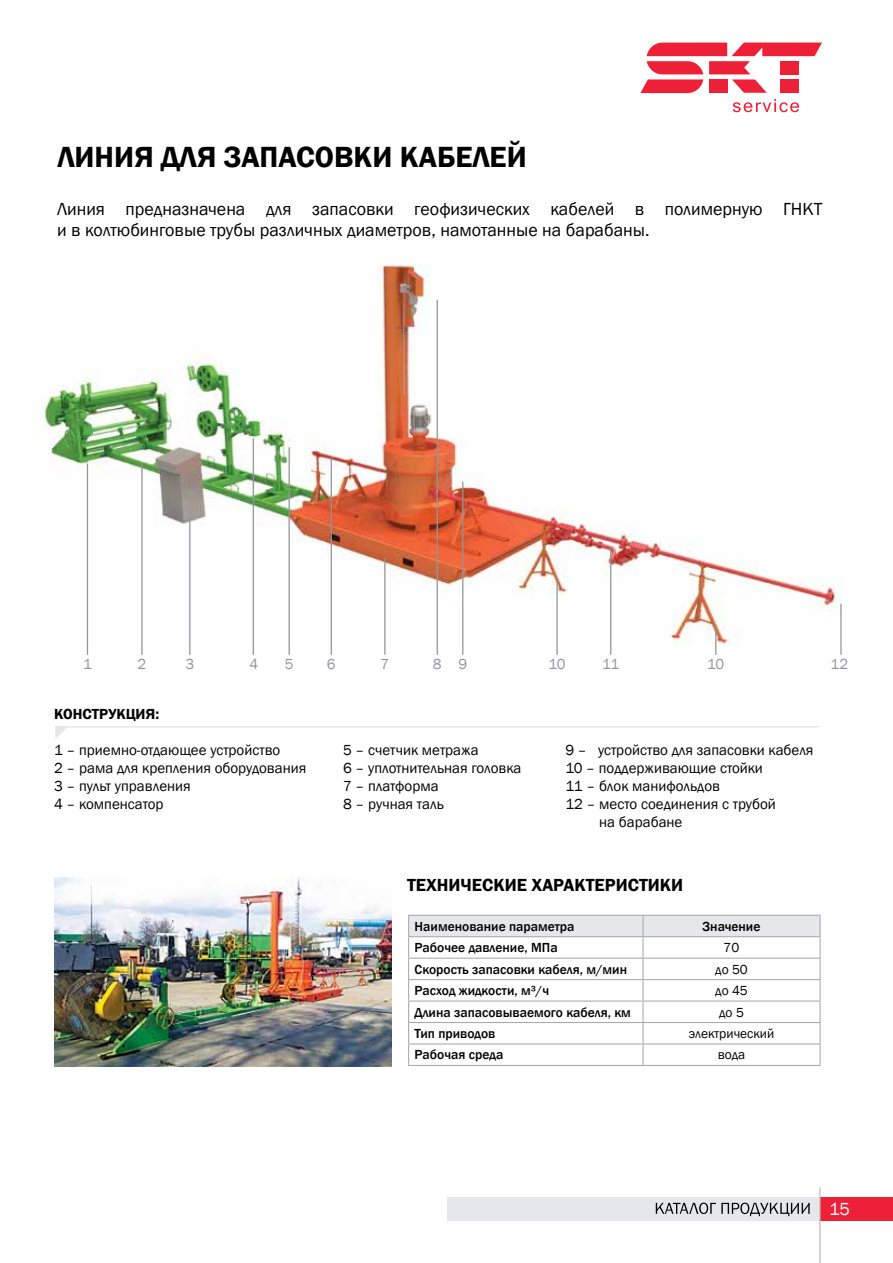
<style>
.page{position:relative;width:893px;height:1263px;background:#fff}
.page>*{position:absolute;margin:0;border:0;box-sizing:border-box;transform-origin:0 0}
.t1{font:600 30px "Franklin Gothic";color:#000}
.t2{font:18px/21.6px "Franklin Gothic";color:#000}
.t3{font:600 18px "Franklin Gothic";color:#000}
.t4{font:18px "Franklin Gothic";color:#fff}
.t5{font:15px/18px "Franklin Gothic";color:#000}
.t6{font:15px "Franklin Gothic";letter-spacing:-.025em;color:#939598}
.t7{font:600 15px "Franklin Gothic";color:#000}
.t8{font:500 13.5px "Franklin Gothic";color:#000}
.t9{font:13.5px "Franklin Gothic";color:#000}
</style>
<div class="page">
<div style="left:448px;top:1197px;width:374px;height:23px;background:#e6e7e8"></div>
<svg style="left:656px;top:1202px;width:154px;height:14px"></svg>
<div style="left:820px;top:1197px;width:73px;height:23px;background:#ee2038"></div>
<hr style="left:819px;top:1187px;width:2px;height:76px;background:#bcbec0">
<svg style="left:640px;top:43px;width:182px;height:50px"></svg>
<svg style="left:733px;top:99px;width:66px;height:13px"></svg>
<img style="left:43px;top:265px;width:800px;height:382px">
<hr style="left:643px;top:915px;width:178px;height:1px;background:#a7a9ac">
<hr style="left:819px;top:916px;width:2px;height:20px;background:#a7a9ac">
<hr style="left:643px;top:936px;width:178px;height:1px;background:#a7a9ac">
<hr style="left:819px;top:937px;width:2px;height:21px;background:#a7a9ac">
<hr style="left:643px;top:958px;width:178px;height:1px;background:#a7a9ac">
<hr style="left:819px;top:959px;width:2px;height:20px;background:#a7a9ac">
<hr style="left:643px;top:979px;width:178px;height:1px;background:#a7a9ac">
<hr style="left:819px;top:980px;width:2px;height:20px;background:#a7a9ac">
<hr style="left:643px;top:1000px;width:178px;height:1px;background:#a7a9ac">
<hr style="left:819px;top:1001px;width:2px;height:21px;background:#a7a9ac">
<hr style="left:643px;top:1022px;width:178px;height:1px;background:#a7a9ac">
<hr style="left:819px;top:1023px;width:2px;height:20px;background:#a7a9ac">
<svg style="left:408px;top:915px;width:412px;height:150px"></svg>
<hr style="left:643px;top:1043px;width:178px;height:1px;background:#a7a9ac">
<hr style="left:642px;top:1044px;width:2px;height:21px;background:#a7a9ac">
<hr style="left:819px;top:1044px;width:2px;height:21px;background:#a7a9ac">
<hr style="left:408px;top:1065px;width:235px;height:1px;background:#a7a9ac">
<hr style="left:643px;top:1065px;width:178px;height:1px;background:#a7a9ac">
<img style="left:55px;top:877px;width:336px;height:189px">
<svg style="left:55px;top:727px;width:13px;height:12px"></svg>
<hr style="left:55px;top:726px;width:764px;height:1px;background:#e6e7e8">
<hr style="left:840px;top:604px;width:2px;height:51px;background:#939598">
<hr style="left:87px;top:463px;width:1px;height:192px;background:#939598">
<hr style="left:141px;top:465px;width:2px;height:190px;background:#939598">
<hr style="left:189px;top:520px;width:1px;height:135px;background:#939598">
<hr style="left:253px;top:438px;width:1px;height:217px;background:#939598">
<hr style="left:289px;top:447px;width:1px;height:208px;background:#939598">
<hr style="left:331px;top:457px;width:1px;height:198px;background:#939598">
<hr style="left:384px;top:558px;width:1px;height:97px;background:#939598">
<hr style="left:462px;top:482px;width:1px;height:173px;background:#939598">
<hr style="left:610px;top:547px;width:1px;height:108px;background:#939598">
<hr style="left:715px;top:625px;width:1px;height:30px;background:#939598">
<hr style="left:556px;top:580px;width:2px;height:75px;background:#939598">
<hr style="left:437px;top:300px;width:1px;height:355px;background:#939598">
<h1 class="t1" style="left:58px;top:139px;width:471px">ЛИНИЯ ДЛЯ ЗАПАСОВКИ КАБЕЛЕЙ</h1>
<p class="t2" style="left:57px;top:198px;width:767px">Линия предназначена для запасовки геофизических кабелей в полимерную ГНКТ и в колтюбинговые трубы различных диаметров, намотанные на барабаны.</p>
<p class="t6" style="left:83px;top:654px;width:10px">1</p>
<p class="t6" style="left:138px;top:654px;width:10px">2</p>
<p class="t6" style="left:185px;top:654px;width:10px">3</p>
<p class="t6" style="left:249px;top:654px;width:10px">4</p>
<p class="t6" style="left:285px;top:654px;width:10px">5</p>
<p class="t6" style="left:327px;top:654px;width:10px">6</p>
<p class="t6" style="left:380px;top:654px;width:10px">7</p>
<p class="t6" style="left:433px;top:654px;width:36px">8 9</p>
<p class="t6" style="left:548px;top:654px;width:19px">10</p>
<p class="t6" style="left:602px;top:654px;width:19px">11</p>
<p class="t6" style="left:707px;top:654px;width:19px">10</p>
<p class="t6" style="left:831px;top:654px;width:19px">12</p>
<p class="t7" style="left:54px;top:705px;width:107px">КОНСТРУКЦИЯ:</p>
<p class="t5" style="left:54px;top:742px;width:254px">1 – приемно-отдающее устройство<br>2 – рама для крепления оборудования<br>3 – пульт управления<br>4 – компенсатор</p>
<p class="t5" style="left:343px;top:742px;width:180px">5 – счетчик метража<br>6 – уплотнительная головка<br>7 – платформа<br>8 – ручная таль</p>
<p class="t5" style="left:565px;top:742px;width:250px">9 – устройство для запасовки кабеля</p>
<p class="t5" style="left:565px;top:760px;width:199px">10 – поддерживающие стойки</p>
<p class="t5" style="left:565px;top:778px;width:156px">11 – блок манифольдов</p>
<p class="t5" style="left:565px;top:796px;width:212px">12 – место соединения с трубой</p>
<p class="t5" style="left:599px;top:814px;width:85px">на барабане</p>
<p class="t3" style="left:407px;top:873px;width:278px">ТЕХНИЧЕСКИЕ ХАРАКТЕРИСТИКИ</p>
<p class="t8" style="left:415px;top:918px;width:161px">Наименование параметра</p>
<p class="t8" style="left:703px;top:918px;width:59px">Значение</p>
<p class="t8" style="left:415px;top:939px;width:145px">Рабочее давление, МПа</p>
<p class="t9" style="left:724px;top:939px;width:17px">70</p>
<p class="t8" style="left:415px;top:961px;width:214px">Скорость запасовки кабеля, м/мин</p>
<p class="t9" style="left:715px;top:961px;width:34px">до 50</p>
<p class="t8" style="left:415px;top:982px;width:136px">Расход жидкости, м³/ч</p>
<p class="t9" style="left:715px;top:982px;width:34px">до 45</p>
<p class="t8" style="left:415px;top:1004px;width:218px">Длина запасовываемого кабеля, км</p>
<p class="t9" style="left:719px;top:1004px;width:26px">до 5</p>
<p class="t8" style="left:415px;top:1025px;width:82px">Тип приводов</p>
<p class="t9" style="left:689px;top:1025px;width:87px">электрический</p>
<p class="t8" style="left:415px;top:1046px;width:90px">Рабочая среда</p>
<p class="t9" style="left:718px;top:1046px;width:29px">вода</p>
<p class="t4" style="left:829px;top:1198px;width:22px">15</p>
</div>
